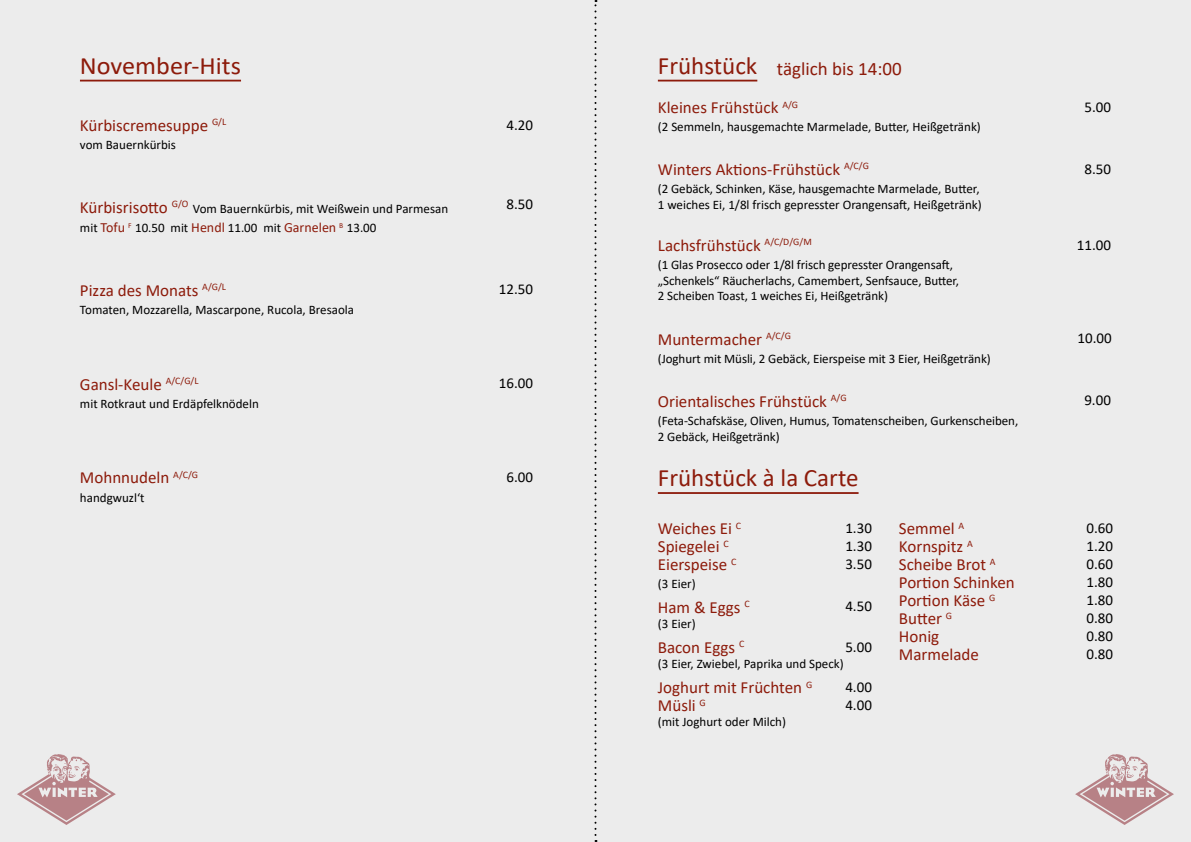
<style>
.page{position:relative;width:1191px;height:842px;background:#ececec}
.page>*{position:absolute;margin:0;border:0;box-sizing:border-box;transform-origin:0 0}
.t1{font:25px "Calibri";color:#8d1b0b}
.t2{font:25px "Calibri";color:#8d1b0b;scale:1.05 1}
.t3{font:19px "Calibri";color:#8d1b0b}
.t4{font:17px/18px "Calibri";color:#8d1b0b}
.t5{font:15px/18px "Calibri";color:#000;text-align:justify}
.t6{font:13px/15.6px "Calibri";letter-spacing:-.005em;color:#000}
.s1{font-size:17px;color:#8d1b0b}
.s2{font-size:14px;color:#8d1b0b}
</style>
<div class="page">
<svg style="left:17px;top:754px;width:99px;height:71px"></svg>
<svg style="left:1075px;top:754px;width:99px;height:71px"></svg>
<svg style="left:594px;top:0;width:2px;height:842px"></svg>
<hr style="left:80px;top:80px;width:161px;height:1px;background:#8d1b0b">
<hr style="left:658px;top:80px;width:99px;height:1px;background:#8d1b0b">
<hr style="left:658px;top:492px;width:200px;height:2px;background:#8d1b0b">
<h1 class="t2" style="left:80px;top:48px;width:155px">November-Hits</h1>
<h3 class="t4" style="left:80px;top:116px;width:148px">Kürbiscremesuppe <sup>G/L</sup></h3>
<p class="t6" style="left:80px;top:136px;width:98px">vom Bauernkürbis</p>
<p class="t5" style="left:506px;top:115px;width:28px">4.20</p>
<p class="t6" style="left:80px;top:201px;width:370px"><span class="s1">Kürbisrisotto</span> <sup>G/O</sup> Vom Bauernkürbis, mit Weißwein und Parmesan</p>
<p class="t5" style="left:506px;top:194px;width:28px">8.50</p>
<p class="t6" style="left:80px;top:220px;width:298px">mit <span class="s2">Tofu</span> <sup>F</sup> 10.50 mit <span class="s2">Hendl</span> 11.00 mit <span class="s2">Garnelen</span> <sup>B</sup> 13.00</p>
<h3 class="t4" style="left:80px;top:280px;width:148px">Pizza des Monats <sup>A/G/L</sup></h3>
<p class="t6" style="left:80px;top:301px;width:276px">Tomaten, Mozzarella, Mascarpone, Rucola, Bresaola</p>
<p class="t5" style="left:499px;top:280px;width:36px">12.50</p>
<h3 class="t4" style="left:80px;top:375px;width:120px">Gansl-Keule <sup>A/C/G/L</sup></h3>
<p class="t5" style="left:499px;top:374px;width:36px">16.00</p>
<p class="t6" style="left:80px;top:396px;width:180px">mit Rotkraut und Erdäpfelknödeln</p>
<h3 class="t4" style="left:80px;top:468px;width:120px">Mohnnudeln <sup>A/C/G</sup></h3>
<p class="t5" style="left:506px;top:468px;width:28px">6.00</p>
<p class="t6" style="left:80px;top:489px;width:66px">handgwuzl‘t</p>
<h1 class="t1" style="left:658px;top:48px;width:101px">Frühstück</h1>
<h2 class="t3" style="left:777px;top:55px;width:126px">täglich bis 14:00</h2>
<h3 class="t4" style="left:658px;top:98px;width:142px">Kleines Frühstück <sup>A/G</sup></h3>
<p class="t6" style="left:658px;top:119px;width:324px">(2 Semmeln, hausgemachte Marmelade, Butter, Heißgetränk)</p>
<h3 class="t4" style="left:658px;top:160px;width:212px">Winters Aktions-Frühstück <sup>A/C/G</sup></h3>
<p class="t6" style="left:658px;top:181px;width:325px">(2 Gebäck, Schinken, Käse, hausgemachte Marmelade, Butter,<br>1 weiches Ei, 1/8l frisch gepresster Orangensaft, Heißgetränk)</p>
<h3 class="t4" style="left:658px;top:236px;width:155px">Lachsfrühstück <sup>A/C/D/G/M</sup></h3>
<p class="t6" style="left:658px;top:257px;width:303px">(1 Glas Prosecco oder 1/8l frisch gepresster Orangensaft, „Schenkels“ Räucherlachs, Camembert, Senfsauce, Butter,<br>2 Scheiben Toast, 1 weiches Ei, Heißgetränk)</p>
<h3 class="t4" style="left:658px;top:330px;width:135px">Muntermacher <sup>A/C/G</sup></h3>
<p class="t6" style="left:658px;top:351px;width:334px">(Joghurt mit Müsli, 2 Gebäck, Eierspeise mit 3 Eier, Heißgetränk)</p>
<h3 class="t4" style="left:658px;top:392px;width:190px">Orientalisches Frühstück <sup>A/G</sup></h3>
<p class="t6" style="left:658px;top:412px;width:362px">(Feta-Schafskäse, Oliven, Humus, Tomatenscheiben, Gurkenscheiben,<br>2 Gebäck, Heißgetränk)</p>
<h1 class="t1" style="left:658px;top:461px;width:202px">Frühstück à la Carte</h1>
<p class="t5" style="left:1084px;top:97px;width:28px">5.00</p>
<p class="t5" style="left:1084px;top:159px;width:28px">8.50</p>
<p class="t5" style="left:1076px;top:235px;width:36px">11.00</p>
<p class="t5" style="left:1077px;top:329px;width:36px">10.00</p>
<p class="t5" style="left:1084px;top:391px;width:28px">9.00</p>
<h3 class="t4" style="left:658px;top:519px;width:85px">Weiches Ei <sup>C<br></sup>Spiegelei <sup>C<br></sup>Eierspeise <sup>C</sup></h3>
<p class="t5" style="left:845px;top:518px;width:28px">1.30<br>1.30<br>3.50</p>
<p class="t5" style="left:1086px;top:518px;width:28px">0.60<br>1.20<br>0.60<br>1.80<br>1.80<br>0.80<br>0.80<br>0.80</p>
<h3 class="t4" style="left:899px;top:519px;width:117px">Semmel <sup>A<br></sup>Kornspitz <sup>A<br></sup>Scheibe Brot <sup>A<br></sup>Portion Schinken<br>Portion Käse <sup>G<br></sup>Butter <sup>G<br></sup>Honig<br>Marmelade</h3>
<p class="t6" style="left:658px;top:575px;width:39px">(3 Eier)</p>
<h3 class="t4" style="left:658px;top:598px;width:93px">Ham &amp; Eggs <sup>C</sup></h3>
<p class="t5" style="left:845px;top:597px;width:28px">4.50</p>
<p class="t5" style="left:845px;top:637px;width:28px">5.00</p>
<p class="t5" style="left:845px;top:677px;width:28px">4.00<br>4.00</p>
<p class="t6" style="left:658px;top:616px;width:39px">(3 Eier)</p>
<h3 class="t4" style="left:658px;top:638px;width:88px">Bacon Eggs <sup>C</sup></h3>
<p class="t6" style="left:658px;top:656px;width:187px">(3 Eier, Zwiebel, Paprika und Speck)</p>
<h3 class="t4" style="left:658px;top:678px;width:156px">Joghurt mit Früchten <sup>G<br></sup>Müsli <sup>G</sup></h3>
<p class="t6" style="left:658px;top:713px;width:130px">(mit Joghurt oder Milch)</p>
</div>
